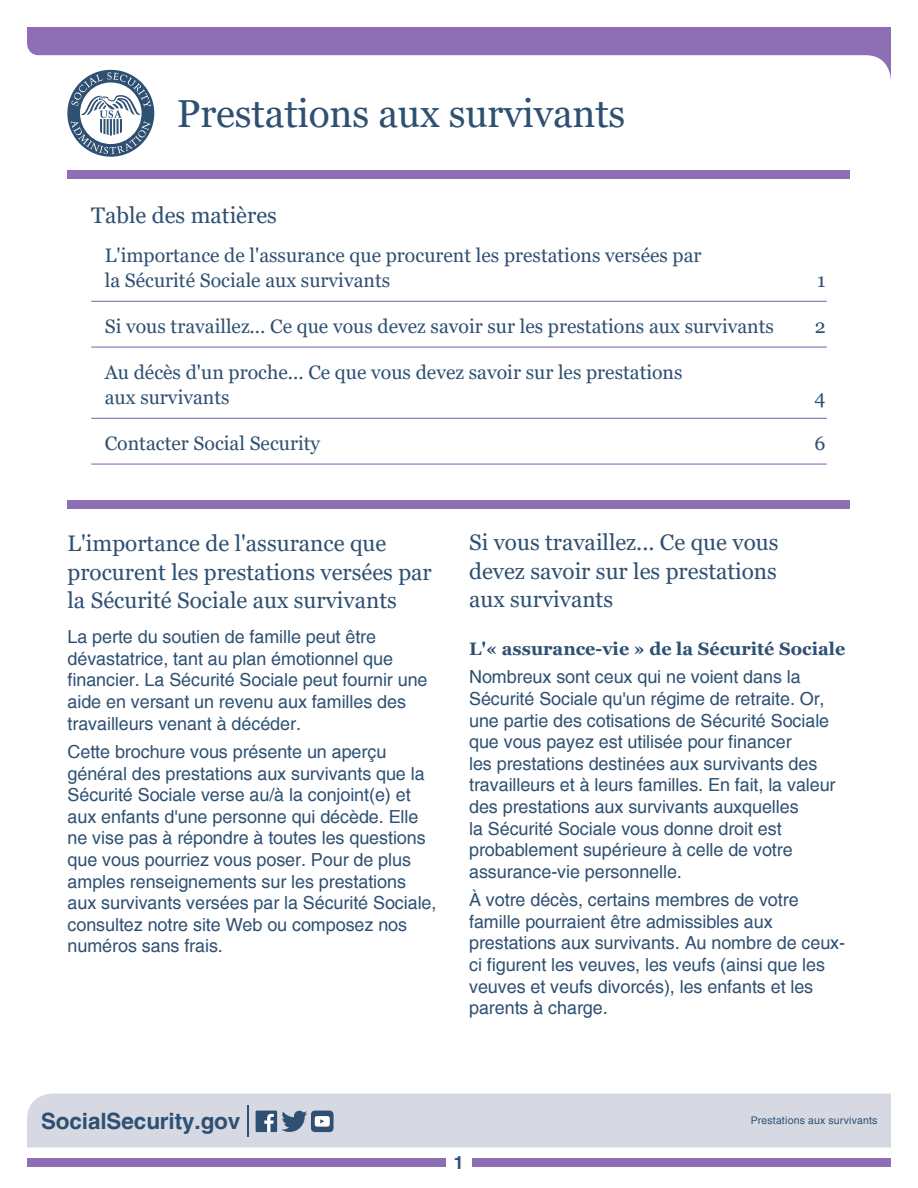
<style>
.page{position:relative;width:918px;height:1188px;background:#fff}
.page>*{position:absolute;margin:0;border:0;box-sizing:border-box;transform-origin:0 0}
.t1{font:39px "Georgia";letter-spacing:-.005em;color:#2e5072}
.t2{font:22.5px/28.5px "Georgia";color:#2e5072}
.t3{font:700 22.5px "Helvetica";letter-spacing:-.005em;color:#2e5072}
.t4{font:19.5px/25.5px "Georgia";color:#2e5072}
.t5{font:18px/21.6px "Helvetica";letter-spacing:-.005em;color:#2e5072}
.t6{font:700 18px "Georgia";color:#2e5072}
.t7{font:700 18px "Helvetica";color:#2e5072}
.t8{font:10.5px "Helvetica";letter-spacing:.02em;color:#2e5072}
</style>
<div class="page">
<div style="left:27px;top:1159px;width:419px;height:8px;background:#8e6fb6"></div>
<div style="left:472px;top:1159px;width:419px;height:8px;background:#8e6fb6"></div>
<div style="left:27px;top:1094px;width:864px;height:54px;background:#d6d9e2"></div>
<hr style="left:247px;top:1105px;width:2px;height:32px;background:#2e5072">
<div style="left:68px;top:171px;width:782px;height:8px;background:#8e6fb6"></div>
<svg style="left:27px;top:27px;width:864px;height:52px;fill:#8e6fb6"></svg>
<svg style="left:67px;top:70px;width:87px;height:87px"></svg>
<svg style="left:71px;top:72px;width:80px;height:82px"></svg>
<hr style="left:91px;top:301px;width:736px;height:1px;background:#8e6fb6">
<hr style="left:91px;top:347px;width:736px;height:1px;background:#8e6fb6">
<hr style="left:91px;top:418px;width:736px;height:1px;background:#8e6fb6">
<hr style="left:91px;top:464px;width:736px;height:1px;background:#8e6fb6">
<div style="left:68px;top:500px;width:782px;height:8px;background:#8e6fb6"></div>
<div style="left:256px;top:1111px;width:21px;height:21px;background:#2e5072"></div>
<svg style="left:264px;top:1114px;width:10px;height:18px"></svg>
<svg style="left:281px;top:1111px;width:53px;height:21px"></svg>
<h1 class="t1" style="left:177px;top:90px;width:450px">Prestations aux survivants</h1>
<h1 class="t2" style="left:91px;top:201px;width:187px">Table des matières</h1>
<p class="t4" style="left:105px;top:243px;width:598px">L'importance de l'assurance que procurent les prestations versées par la Sécurité Sociale aux survivants</p>
<p class="t4" style="left:817px;top:268px;width:10px">1</p>
<p class="t4" style="left:105px;top:314px;width:671px">Si vous travaillez... Ce que vous devez savoir sur les prestations aux survivants</p>
<p class="t4" style="left:815px;top:314px;width:12px">2</p>
<p class="t4" style="left:105px;top:360px;width:579px">Au décès d'un proche... Ce que vous devez savoir sur les prestations aux survivants</p>
<p class="t4" style="left:815px;top:385px;width:13px">4</p>
<p class="t4" style="left:105px;top:431px;width:217px">Contacter Social Security</p>
<p class="t4" style="left:815px;top:431px;width:13px">6</p>
<h1 class="t2" style="left:68px;top:530px;width:366px">L'importance de l'assurance que procurent les prestations versées par la Sécurité Sociale aux survivants</h1>
<p class="t5" style="left:68px;top:627px;width:362px">La perte du soutien de famille peut être dévastatrice, tant au plan émotionnel que financier. La Sécurité Sociale peut fournir une aide en versant un revenu aux familles des travailleurs venant à décéder.</p>
<p class="t5" style="left:68px;top:741px;width:371px">Cette brochure vous présente un aperçu général des prestations aux survivants que la Sécurité Sociale verse au/à la conjoint(e) et aux enfants d'une personne qui décède. Elle ne vise pas à répondre à toutes les questions que vous pourriez vous poser. Pour de plus amples renseignements sur les prestations aux survivants versées par la Sécurité Sociale, consultez notre site Web ou composez nos numéros sans frais.</p>
<h1 class="t2" style="left:469px;top:529px;width:311px;text-align:justify">Si vous travaillez... Ce que vous devez savoir sur les prestations aux survivants</h1>
<h2 class="t6" style="left:469px;top:637px;width:378px">L'« assurance-vie » de la Sécurité Sociale</h2>
<p class="t5" style="left:469px;top:667px;width:368px">Nombreux sont ceux qui ne voient dans la Sécurité Sociale qu'un régime de retraite. Or, une partie des cotisations de Sécurité Sociale que vous payez est utilisée pour financer<br>les prestations destinées aux survivants des travailleurs et à leurs familles. En fait, la valeur des prestations aux survivants auxquelles<br>la Sécurité Sociale vous donne droit est probablement supérieure à celle de votre assurance-vie personnelle.</p>
<p class="t5" style="left:469px;top:890px;width:378px">À votre décès, certains membres de votre famille pourraient être admissibles aux prestations aux survivants. Au nombre de ceux&shy;ci figurent les veuves, les veufs (ainsi que les veuves et veufs divorcés), les enfants et les parents à charge.</p>
<p class="t3" style="left:41px;top:1108px;width:201px">SocialSecurity.gov</p>
<p class="t7" style="left:454px;top:1152px;width:12px">1</p>
<p class="t8" style="left:751px;top:1115px;width:128px">Prestations aux survivants</p>
</div>
